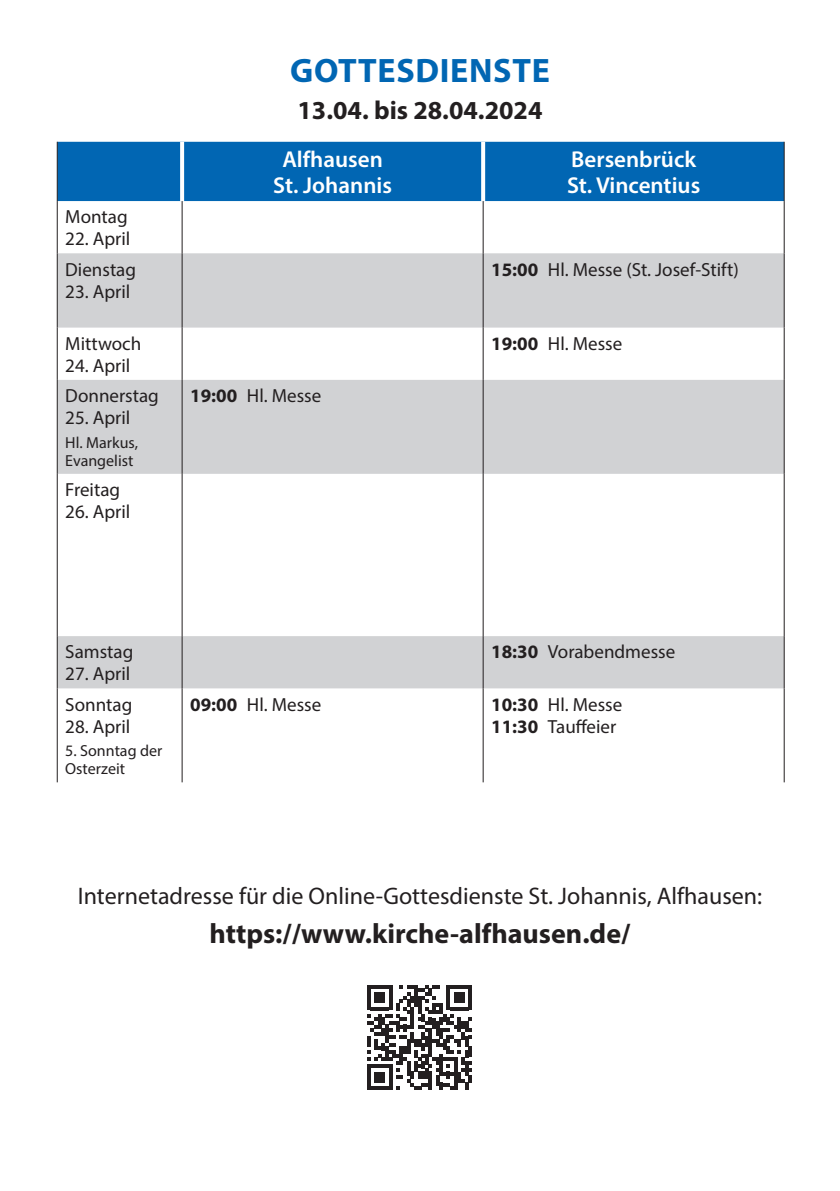
<style>
.page{position:relative;width:840px;height:1191px;background:#fff}
.page>*{position:absolute;margin:0;border:0;box-sizing:border-box;transform-origin:0 0}
.Fließtext{font:700 34px "Myriad Pro";letter-spacing:.02em;color:#0166b3}
.Fließtext-2{font:700 28px "Myriad Pro";color:#231f20}
.Fließtext-3{font:700 26px "Myriad Pro";color:#231f20}
.Fließtext-4{font:24px "Myriad Pro";color:#231f20}
.Messe_art{font:600 23px/26px "Myriad Pro";color:#fff;text-align:center}
.Messe_art-2{font:19px "Myriad Pro";color:#231f20}
.Messe_Datum_klein{font:16px/18px "Myriad Pro";color:#231f20}
.s1{font-weight:700}
</style>
<div class="page">
<div style="left:58px;top:142px;width:725px;height:59px;background:#0166b3"></div>
<svg style="left:784px;top:142px;width:1px;height:640px"></svg>
<svg style="left:58px;top:253px;width:725px;height:435px;fill:#d1d2d4"></svg>
<hr style="left:783px;top:142px;width:1px;height:59px;background:#231f20">
<hr style="left:181px;top:201px;width:1px;height:52px;background:#231f20">
<hr style="left:482px;top:201px;width:1px;height:52px;background:#231f20">
<hr style="left:783px;top:201px;width:1px;height:52px;background:#231f20">
<hr style="left:181px;top:253px;width:1px;height:74px;background:#231f20">
<hr style="left:482px;top:253px;width:1px;height:74px;background:#231f20">
<hr style="left:783px;top:253px;width:1px;height:74px;background:#231f20">
<hr style="left:181px;top:327px;width:1px;height:53px;background:#231f20">
<hr style="left:482px;top:327px;width:1px;height:53px;background:#231f20">
<hr style="left:783px;top:327px;width:1px;height:53px;background:#231f20">
<hr style="left:181px;top:380px;width:1px;height:94px;background:#231f20">
<hr style="left:482px;top:380px;width:1px;height:94px;background:#231f20">
<hr style="left:783px;top:380px;width:1px;height:94px;background:#231f20">
<hr style="left:181px;top:474px;width:1px;height:162px;background:#231f20">
<hr style="left:482px;top:474px;width:1px;height:162px;background:#231f20">
<hr style="left:783px;top:474px;width:1px;height:162px;background:#231f20">
<hr style="left:181px;top:636px;width:1px;height:52px;background:#231f20">
<hr style="left:482px;top:636px;width:1px;height:52px;background:#231f20">
<hr style="left:783px;top:636px;width:1px;height:52px;background:#231f20">
<hr style="left:181px;top:688px;width:1px;height:94px;background:#231f20">
<hr style="left:482px;top:688px;width:1px;height:94px;background:#231f20">
<hr style="left:783px;top:688px;width:1px;height:94px;background:#231f20">
<hr style="left:57px;top:142px;width:1px;height:59px;background:#231f20">
<svg style="left:180px;top:142px;width:4px;height:59px"></svg>
<svg style="left:481px;top:142px;width:4px;height:59px"></svg>
<hr style="left:57px;top:201px;width:1px;height:52px;background:#231f20">
<hr style="left:57px;top:253px;width:1px;height:74px;background:#231f20">
<hr style="left:57px;top:327px;width:1px;height:53px;background:#231f20">
<hr style="left:57px;top:380px;width:1px;height:94px;background:#231f20">
<hr style="left:57px;top:474px;width:1px;height:162px;background:#231f20">
<hr style="left:57px;top:636px;width:1px;height:52px;background:#231f20">
<hr style="left:57px;top:688px;width:1px;height:94px;background:#231f20">
<svg style="left:367px;top:985px;width:104px;height:105px"></svg>
<p class="Messe_art-2" style="left:65px;top:205px;width:64px">Montag</p>
<p class="Messe_art-2" style="left:65px;top:227px;width:67px">22. April</p>
<p class="Messe_art-2" style="left:65px;top:257px;width:72px">Dienstag</p>
<p class="Messe_art-2" style="left:65px;top:279px;width:67px">23. April</p>
<p class="Messe_art-2" style="left:65px;top:332px;width:77px">Mittwoch</p>
<p class="Messe_art-2" style="left:65px;top:354px;width:67px">24. April</p>
<p class="Messe_art-2" style="left:65px;top:384px;width:95px">Donnerstag</p>
<p class="Messe_art-2" style="left:65px;top:406px;width:67px">25. April</p>
<p class="Messe_Datum_klein" style="left:65px;top:433px;width:74px">Hl. Markus,<br>Evangelist</p>
<p class="Messe_art-2" style="left:65px;top:478px;width:56px">Freitag</p>
<p class="Messe_art-2" style="left:65px;top:500px;width:67px">26. April</p>
<p class="Fließtext" style="left:290px;top:49px;width:261px">GOTTESDIENSTE</p>
<p class="Fließtext-3" style="left:297px;top:93px;width:246px">13.04. bis 28.04.2024</p>
<p class="Messe_art" style="left:273px;top:146px;width:120px">Alfhausen<br>St. Johannis</p>
<p class="Messe_art" style="left:566px;top:146px;width:135px;text-align:left">Bersenbrück<br>St. Vincentius</p>
<p class="Messe_art-2" style="left:491px;top:257px;width:249px"><span class="s1">15:00</span> Hl. Messe (St. Josef-Stift)</p>
<p class="Messe_art-2" style="left:190px;top:384px;width:133px"><span class="s1">19:00</span> Hl. Messe</p>
<p class="Messe_art-2" style="left:491px;top:332px;width:133px"><span class="s1">19:00</span> Hl. Messe</p>
<p class="Messe_art-2" style="left:65px;top:640px;width:70px">Samstag</p>
<p class="Messe_art-2" style="left:65px;top:662px;width:67px">27. April</p>
<p class="Messe_art-2" style="left:65px;top:692px;width:68px">Sonntag</p>
<p class="Messe_art-2" style="left:65px;top:714px;width:67px">28. April</p>
<p class="Messe_Datum_klein" style="left:65px;top:741px;width:98px">5. Sonntag der<br>Osterzeit</p>
<p class="Messe_art-2" style="left:491px;top:640px;width:185px"><span class="s1">18:30</span> Vorabendmesse</p>
<p class="Messe_art-2" style="left:190px;top:692px;width:133px"><span class="s1">09:00</span> Hl. Messe</p>
<p class="Messe_art-2" style="left:491px;top:692px;width:133px"><span class="s1">10:30</span> Hl. Messe</p>
<p class="Messe_art-2" style="left:491px;top:714px;width:127px"><span class="s1">11:30</span> Tauffeier</p>
<p class="Fließtext-4" style="left:78px;top:881px;width:685px">Internetadresse für die Online-Gottesdienste St. Johannis, Alfhausen:</p>
<p class="Fließtext-2" style="left:209px;top:915px;width:422px">https://www.kirche-alfhausen.de/</p>
</div>
